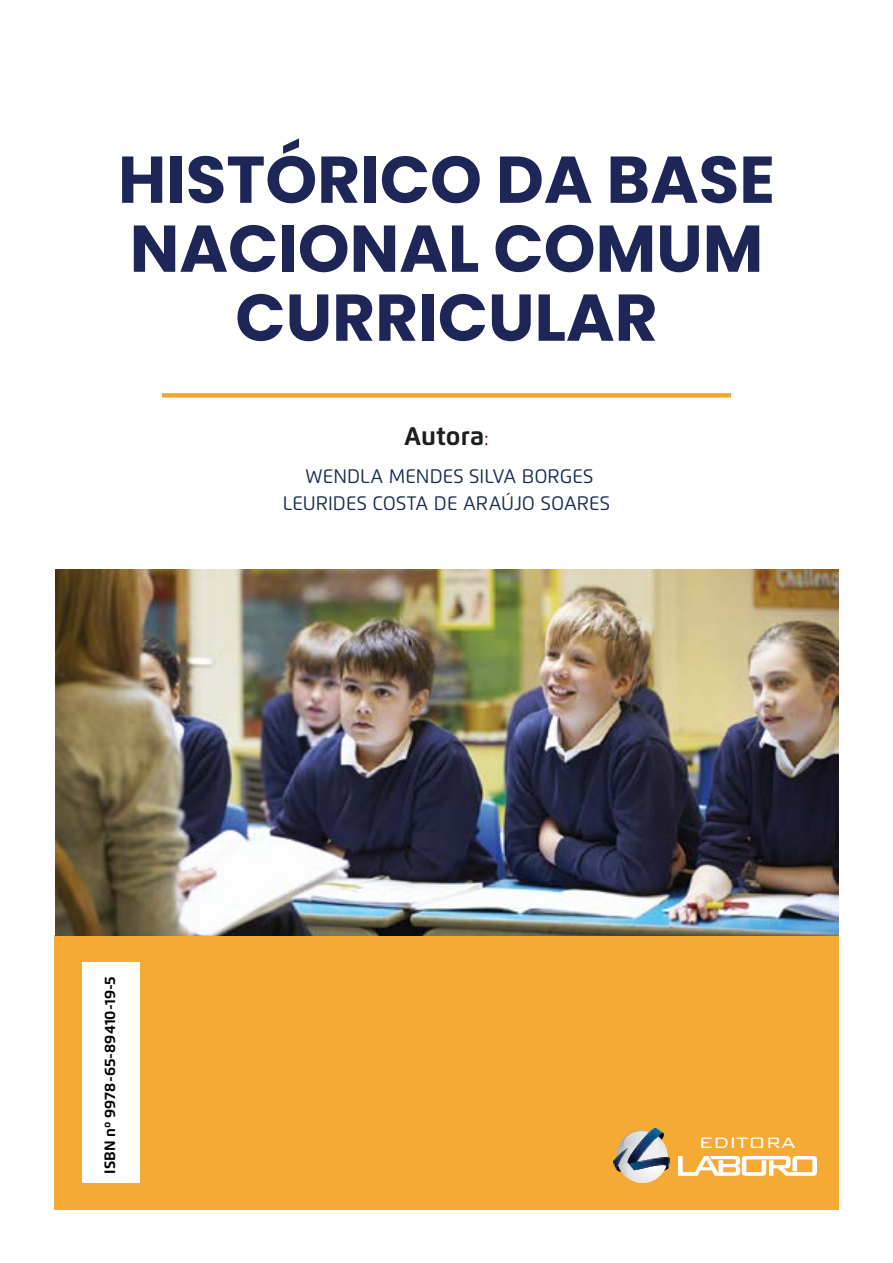
<style>
.page{position:relative;width:893px;height:1263px;background:#fff}
.page>*{position:absolute;margin:0;border:0;box-sizing:border-box;transform-origin:0 0}
.t1{font:700 66px/69px "Poppins";color:#1e2657;text-align:center}
.t2{font:700 25.5px "Flexo";color:#1c1d1e}
.t3{font:300 20.25px "Bank Gothic BT";color:#fff}
.t4{font:19.5px "Flexo";color:#182c4f}
.t5{font:700 15px "Flexo";color:#000}
.s1{font-weight:400;font-size:19.5px;color:#490000}
</style>
<div class="page">
<div style="left:162px;top:393px;width:569px;height:5px;background:#f6a635"></div>
<div style="left:54px;top:935px;width:785px;height:274px;background:#f5aa33"></div>
<svg style="left:678px;top:1156px;width:139px;height:20px"></svg>
<svg style="left:618px;top:1128px;width:52px;height:55px"></svg>
<img style="left:613px;top:1164px;width:12px;height:7px">
<img style="left:613px;top:1148px;width:15px;height:16px">
<div style="left:82px;top:962px;width:58px;height:220px;background:#fff"></div>
<img style="left:55px;top:570px;width:783px;height:365px">
<h1 class="t1" style="left:118px;top:146px;width:658px">HISTÓRICO DA BASE<br>NACIONAL COMUM<br>CURRICULAR</h1>
<h2 class="t2" style="left:404px;top:420px;width:86px">Autora<span class="s1">:</span></h2>
<p class="t4" style="left:305px;top:464px;width:290px">WENDLA MENDES SILVA BORGES</p>
<p class="t4" style="left:283px;top:492px;width:329px">LEURIDES COSTA DE ARAÚJO SOARES</p>
<p class="t5" style="left:101px;top:1174px;width:199px;rotate:-90deg">ISBN nº 9978-65-89410-19-5</p>
<p class="t3" style="left:699px;top:1131px;width:99px">EDITORA</p>
</div>
